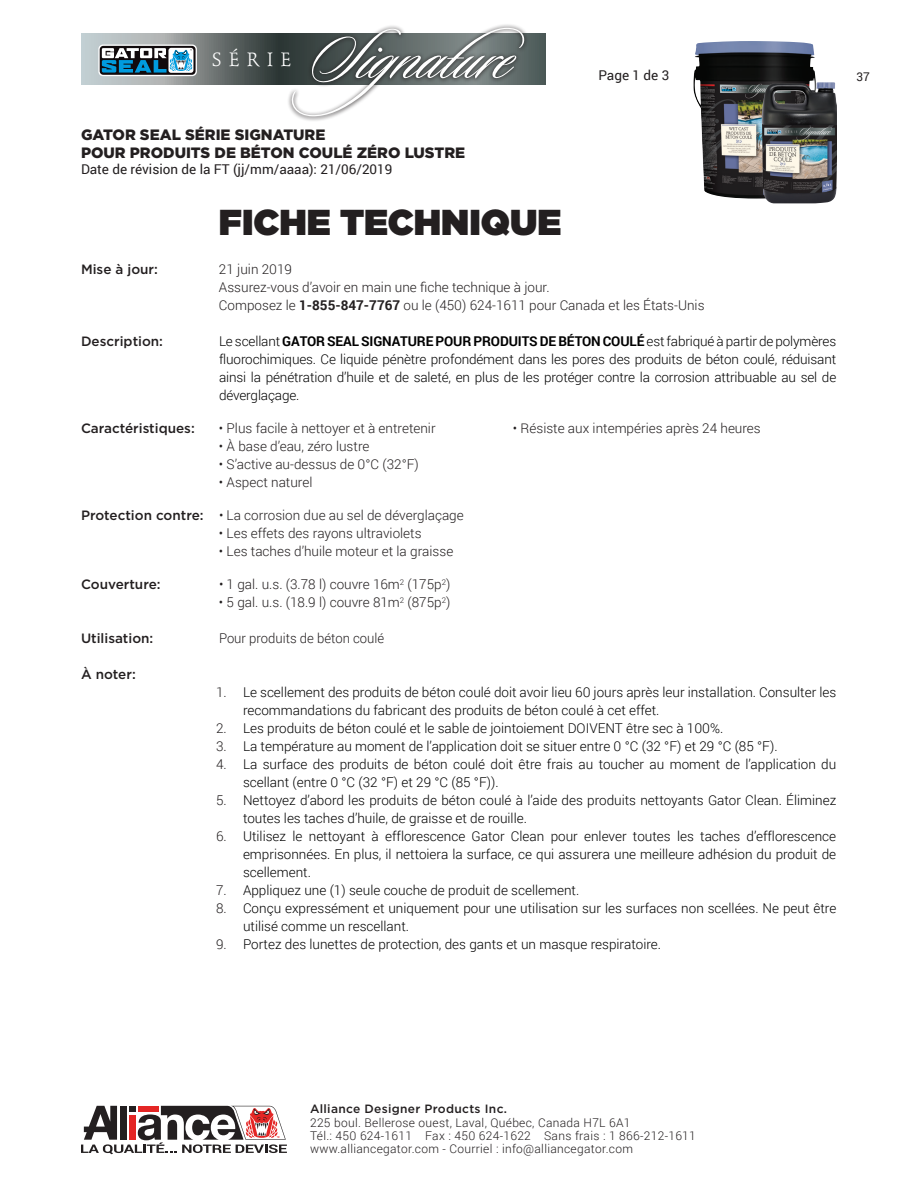
<style>
.page{position:relative;width:918px;height:1188px;background:#fff}
.page>*{position:absolute;margin:0;border:0;box-sizing:border-box;transform-origin:0 0}
.t1{font:74.25px "Sloop Script Three";color:#fff}
.t2{font:900 36px "Gotham";color:#231f20}
.t3{font:19.05px "Stempel Schneidler";letter-spacing:.4em;color:#fff}
.t4{font:900 15px/18px "Gotham";color:#231f20}
.t5{font:300 13.5px/18px "Roboto";color:#000}
.t6{font:300 13.5px "Roboto";color:#231f20}
.t7{font:500 13.5px "Gotham";color:#231f20}
.t8{font:13.5px "Roboto";color:#231f20}
.t9{font:300 12px/13.2px "Roboto";letter-spacing:.025em;color:#231f20}
.t10{font:500 12px "Gotham";letter-spacing:.025em;color:#231f20}
.t11{font:12px "Roboto";color:#231f20}
.s1{font-weight:700}
.s2{font-family:"Gotham";font-weight:500}
.s3{color:#231f20}
</style>
<div class="page">
<img style="left:693px;top:41px;width:123px;height:158px">
<img style="left:762px;top:82px;width:75px;height:121px">
<svg style="left:81px;top:1106px;width:206px;height:48px"></svg>
<svg style="left:81px;top:33px;width:464px;height:51px"></svg>
<div style="left:287px;top:23px;width:242px;height:98px;background:#231f20;opacity:.75"></div>
<svg style="left:98px;top:45px;width:99px;height:31px"></svg>
<svg style="left:100px;top:46px;width:96px;height:29px"></svg>
<svg style="left:102px;top:48px;width:91px;height:25px"></svg>
<h1 class="t1" style="left:309px;top:8px;width:221px">Signature</h1>
<h3 class="t3" style="left:212px;top:49px;width:81px">SÉRIE</h3>
<p class="t4" style="left:81px;top:126px;width:386px">GATOR SEAL SÉRIE SIGNATURE<br>POUR PRODUITS DE BÉTON COULÉ ZÉRO LUSTRE</p>
<p class="t8" style="left:81px;top:160px;width:313px">Date de révision de la FT (jj/mm/aaaa): 21/06/2019</p>
<p class="t2" style="left:219px;top:196px;width:344px">FICHE TECHNIQUE</p>
<p class="t8" style="left:598px;top:66px;width:72px">Page 1 de 3</p>
<p class="t7" style="left:81px;top:261px;width:78px">Mise à jour:</p>
<p class="t6" style="left:219px;top:260px;width:75px">21 juin 2019</p>
<p class="t6" style="left:219px;top:278px;width:332px">Assurez-vous d’avoir en main une fiche technique à jour.</p>
<p class="t6" style="left:219px;top:296px;width:487px">Composez le <span class="s1">1-855-847-7767</span> ou le (450) 624-1611 pour Canada et les États-Unis</p>
<p class="t7" style="left:81px;top:333px;width:84px">Description:</p>
<p class="t5" style="left:219px;top:332px;width:619px;text-align:justify">Le scellant <span class="s1">GATOR SEAL SIGNATURE POUR PRODUITS DE BÉTON COULÉ</span> est fabriqué à partir de polymères fluorochimiques. Ce liquide pénètre profondément dans les pores des produits de béton coulé, réduisant ainsi la pénétration d’huile et de saleté, en plus de les protéger contre la corrosion attribuable au sel de déverglaçage.</p>
<p class="t7" style="left:81px;top:420px;width:115px">Caractéristiques:</p>
<p class="t6" style="left:219px;top:419px;width:218px">• Plus facile à nettoyer et à entretenir</p>
<p class="t6" style="left:513px;top:419px;width:249px">• Résiste aux intempéries après 24 heures</p>
<p class="t6" style="left:219px;top:437px;width:152px">• À base d’eau, zéro lustre</p>
<p class="t6" style="left:219px;top:455px;width:201px">• S’active au-dessus de 0°C (32°F)</p>
<p class="t6" style="left:219px;top:473px;width:95px">• Aspect naturel</p>
<p class="t6" style="left:81px;top:506px;width:384px"><span class="s2">Protection contre:</span> • La corrosion due au sel de déverglaçage</p>
<p class="t6" style="left:219px;top:524px;width:204px">• Les effets des rayons ultraviolets</p>
<p class="t6" style="left:219px;top:542px;width:236px">• Les taches d’huile moteur et la graisse</p>
<p class="t7" style="left:81px;top:576px;width:81px">Couverture:</p>
<p class="t6" style="left:219px;top:575px;width:233px">• 1 gal. u.s. (3.78 l) couvre 16m<sup>2</sup> (175p<sup>2</sup>)</p>
<p class="t6" style="left:219px;top:593px;width:233px">• 5 gal. u.s. (18.9 l) couvre 81m<sup>2</sup> (875p<sup>2</sup>)</p>
<p class="t7" style="left:81px;top:630px;width:74px">Utilisation:</p>
<p class="t6" style="left:219px;top:629px;width:167px">Pour produits de béton coulé</p>
<p class="t7" style="left:81px;top:666px;width:56px">À noter:</p>
<p class="t5" style="left:243px;top:683px;width:595px;text-indent:-27px"><span class="s3">1.</span> Le scellement des produits de béton coulé doit avoir lieu 60 jours après leur installation. Consulter les recommandations du fabricant des produits de béton coulé à cet effet.</p>
<p class="t5" style="left:216px;top:719px;width:509px"><span class="s3">2.</span> Les produits de béton coulé et le sable de jointoiement DOIVENT être sec à 100%.</p>
<p class="t5" style="left:216px;top:737px;width:563px"><span class="s3">3.</span> La température au moment de l’application doit se situer entre 0 °C (32 °F) et 29 °C (85 °F).</p>
<p class="t5" style="left:243px;top:755px;width:595px;text-indent:-27px"><span class="s3">4.</span> La surface des produits de béton coulé doit être frais au toucher au moment de l’application du scellant (entre 0 °C (32 °F) et 29 °C (85 °F)).</p>
<p class="t5" style="left:243px;top:791px;width:595px;text-indent:-27px"><span class="s3">5.</span> Nettoyez d’abord les produits de béton coulé à l’aide des produits nettoyants Gator Clean. Éliminez toutes les taches d’huile, de graisse et de rouille.</p>
<p class="t5" style="left:243px;top:827px;width:595px;text-align:justify;text-indent:-27px"><span class="s3">6.</span> Utilisez le nettoyant à efflorescence Gator Clean pour enlever toutes les taches d’efflorescence emprisonnées. En plus, il nettoiera la surface, ce qui assurera une meilleure adhésion du produit de scellement.</p>
<p class="t5" style="left:216px;top:881px;width:365px"><span class="s3">7.</span> Appliquez une (1) seule couche de produit de scellement.</p>
<p class="t5" style="left:243px;top:899px;width:595px;text-indent:-27px"><span class="s3">8.</span> Conçu expressément et uniquement pour une utilisation sur les surfaces non scellées. Ne peut être utilisé comme un rescellant.</p>
<p class="t5" style="left:216px;top:935px;width:447px"><span class="s3">9.</span> Portez des lunettes de protection, des gants et un masque respiratoire.</p>
<p class="t11" style="left:856px;top:68px;width:15px">37</p>
<p class="t10" style="left:310px;top:1101px;width:199px">Alliance Designer Products Inc.</p>
<p class="t9" style="left:310px;top:1115px;width:387px">225 boul. Bellerose ouest, Laval, Québec, Canada H7L 6A1<br>Tél.: 450 624-1611 Fax : 450 624-1622 Sans frais : 1 866-212-1611 www.alliancegator.com - Courriel : info@alliancegator.com</p>
</div>
